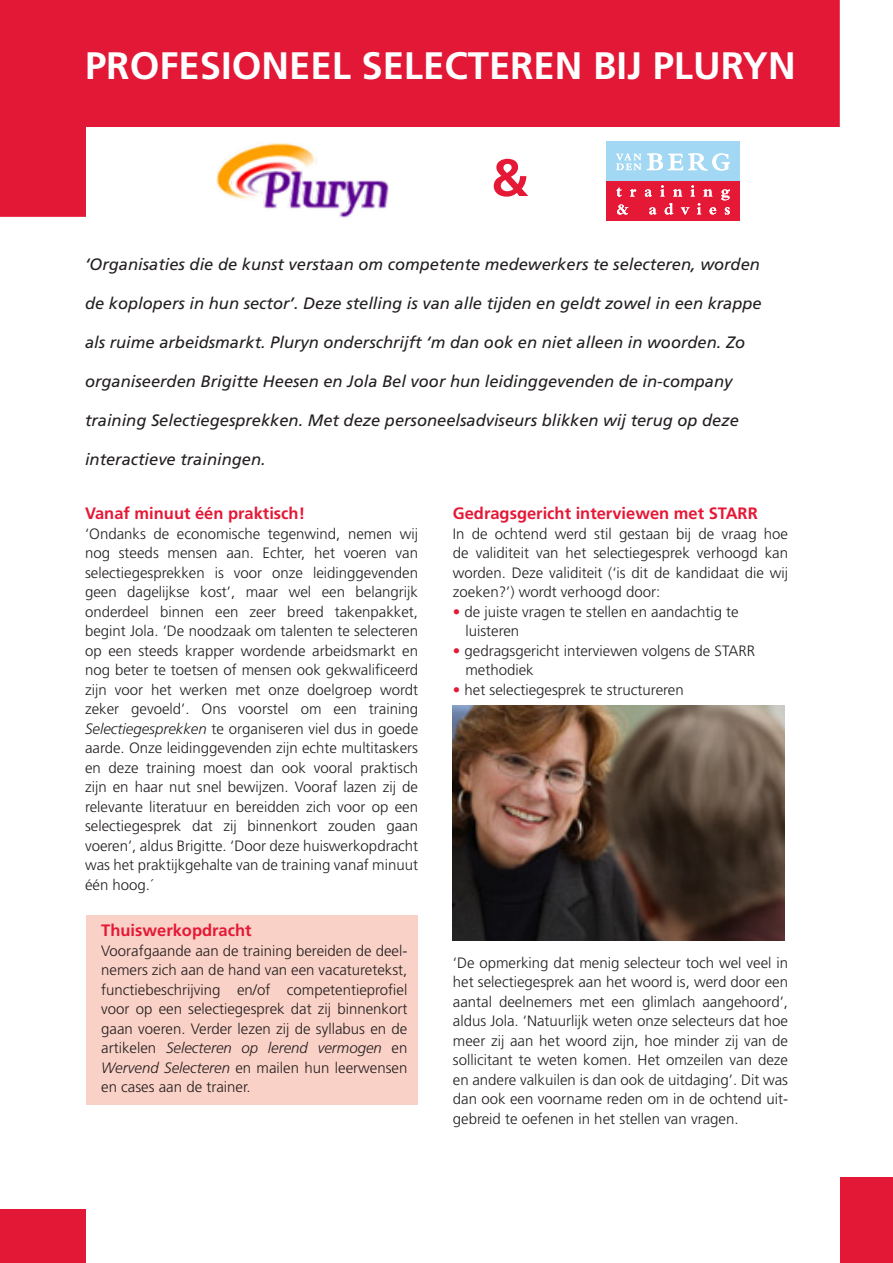
<style>
.page{position:relative;width:893px;height:1263px;background:#fff}
.page>*{position:absolute;margin:0;border:0;box-sizing:border-box;transform-origin:0 0}
.t1{font:700 52.5px "Frutiger";color:#e51836}
.t2{font:700 38.25px "Frutiger";color:#fff}
.t3{font:italic 16.5px "Frutiger";color:#231f20}
.t4{font:700 16.5px "Frutiger";color:#e51836}
.t5{font:300 15px/19.5px "Frutiger";color:#231f20;text-align:justify}
.s1{font-style:italic}
.s2{color:#e51836}
</style>
<div class="page">
<div style="left:840px;top:1178px;width:52px;height:85px;background:#e31836"></div>
<div style="left:0;top:1210px;width:85px;height:53px;background:#e31836"></div>
<div style="left:0;top:0;width:840px;height:217px;background:#e31836"></div>
<div style="left:86px;top:915px;width:331px;height:190px;background:#fad1c6"></div>
<div style="left:86px;top:128px;width:764px;height:94px;background:#fff"></div>
<div style="left:607px;top:141px;width:133px;height:40px;background:#a3d8f4"></div>
<svg style="left:647px;top:153px;width:83px;height:18px"></svg>
<svg style="left:616px;top:154px;width:25px;height:16px"></svg>
<div style="left:607px;top:181px;width:133px;height:40px;background:#e51836"></div>
<svg style="left:616px;top:187px;width:6px;height:10px"></svg>
<svg style="left:630px;top:189px;width:6px;height:7px"></svg>
<svg style="left:645px;top:189px;width:7px;height:8px"></svg>
<svg style="left:660px;top:185px;width:5px;height:11px"></svg>
<svg style="left:673px;top:189px;width:9px;height:7px"></svg>
<svg style="left:691px;top:185px;width:4px;height:11px"></svg>
<svg style="left:703px;top:189px;width:9px;height:7px"></svg>
<svg style="left:721px;top:189px;width:9px;height:11px"></svg>
<svg style="left:617px;top:204px;width:11px;height:11px"></svg>
<svg style="left:649px;top:207px;width:7px;height:7px"></svg>
<svg style="left:665px;top:203px;width:8px;height:11px"></svg>
<svg style="left:681px;top:207px;width:8px;height:7px"></svg>
<svg style="left:697px;top:203px;width:4px;height:11px"></svg>
<svg style="left:709px;top:207px;width:7px;height:7px"></svg>
<svg style="left:725px;top:207px;width:5px;height:7px"></svg>
<img style="left:453px;top:706px;width:331px;height:235px">
<img style="left:217px;top:142px;width:172px;height:76px">
<p class="t2" style="left:85px;top:43px;width:712px">PROFESIONEEL SELECTEREN BIJ PLURYN</p>
<p class="t1" style="left:491px;top:147px;width:39px">&amp;</p>
<p class="t3" style="left:85px;top:255px;width:676px">‘Organisaties die de kunst verstaan om competente medewerkers te selecteren, worden</p>
<p class="t3" style="left:85px;top:294px;width:678px">de koplopers in hun sector’. Deze stelling is van alle tijden en geldt zowel in een krappe</p>
<p class="t3" style="left:85px;top:333px;width:662px">als ruime arbeidsmarkt. Pluryn onderschrijft ‘m dan ook en niet alleen in woorden. Zo</p>
<p class="t3" style="left:85px;top:372px;width:649px">organiseerden Brigitte Heesen en Jola Bel voor hun leidinggevenden de in-company</p>
<p class="t3" style="left:85px;top:411px;width:655px">training Selectiegesprekken. Met deze personeelsadviseurs blikken wij terug op deze</p>
<p class="t3" style="left:85px;top:450px;width:182px">interactieve trainingen.</p>
<p class="t4" style="left:85px;top:504px;width:222px">Vanaf minuut één praktisch!</p>
<p class="t5" style="left:85px;top:524px;width:335px">‘Ondanks de economische tegenwind, nemen wij nog steeds mensen aan. Echter, het voeren van selectiegesprekken is voor onze leidinggevenden geen dagelijkse kost’, maar wel een belangrijk onderdeel binnen een zeer breed takenpakket, begint Jola. ‘De noodzaak om talenten te selecteren op een steeds krapper wordende arbeidsmarkt en nog beter te toetsen of mensen ook gekwalificeerd zijn voor het werken met onze doelgroep wordt zeker gevoeld’. Ons voorstel om een training <span class="s1">Selectiegesprekken</span> te organiseren viel dus in goede aarde. Onze leidinggevenden zijn echte multitaskers en deze training moest dan ook vooral praktisch zijn en haar nut snel bewijzen. Vooraf lazen zij de relevante literatuur en bereidden zich voor op een selectiegesprek dat zij binnenkort zouden gaan voeren’, aldus Brigitte. ‘Door deze huiswerkopdracht was het praktijkgehalte van de training vanaf minuut één hoog.´</p>
<p class="t4" style="left:101px;top:921px;width:152px">Thuiswerkopdracht</p>
<p class="t5" style="left:101px;top:941px;width:308px">Voorafgaande aan de training bereiden de deel&shy;nemers zich aan de hand van een vacaturetekst, functiebeschrijving en/of competentieprofiel voor op een selectiegesprek dat zij binnenkort gaan voeren. Verder lezen zij de syllabus en de artikelen <span class="s1">Selecteren op lerend vermogen</span> en <span class="s1">Wervend Selecteren</span> en mailen hun leerwensen en cases aan de trainer.</p>
<p class="t4" style="left:453px;top:504px;width:306px">Gedragsgericht interviewen met STARR</p>
<p class="t5" style="left:453px;top:524px;width:337px">In de ochtend werd stil gestaan bij de vraag hoe de validiteit van het selectiegesprek verhoogd kan worden. Deze validiteit (‘is dit de kandidaat die wij zoeken?’) wordt verhoogd door:</p>
<p class="t5" style="left:453px;top:602px;width:287px"><span class="s2">•</span> de juiste vragen te stellen en aandachtig te</p>
<p class="t5" style="left:465px;top:621px;width:55px">luisteren</p>
<p class="t5" style="left:453px;top:641px;width:304px"><span class="s2">•</span> gedragsgericht interviewen volgens de STARR</p>
<p class="t5" style="left:465px;top:660px;width:70px">methodiek</p>
<p class="t5" style="left:453px;top:680px;width:232px"><span class="s2">•</span> het selectiegesprek te structureren</p>
<p class="t5" style="left:453px;top:953px;width:337px">‘De opmerking dat menig selecteur toch wel veel in het selectiegesprek aan het woord is, werd door een aantal deelnemers met een glimlach aangehoord’, aldus Jola. ‘Natuurlijk weten onze selecteurs dat hoe meer zij aan het woord zijn, hoe minder zij van de sollicitant te weten komen. Het omzeilen van deze en andere valkuilen is dan ook de uitdaging’. Dit was dan ook een voorname reden om in de ochtend uit&shy;gebreid te oefenen in het stellen van vragen.</p>
</div>
